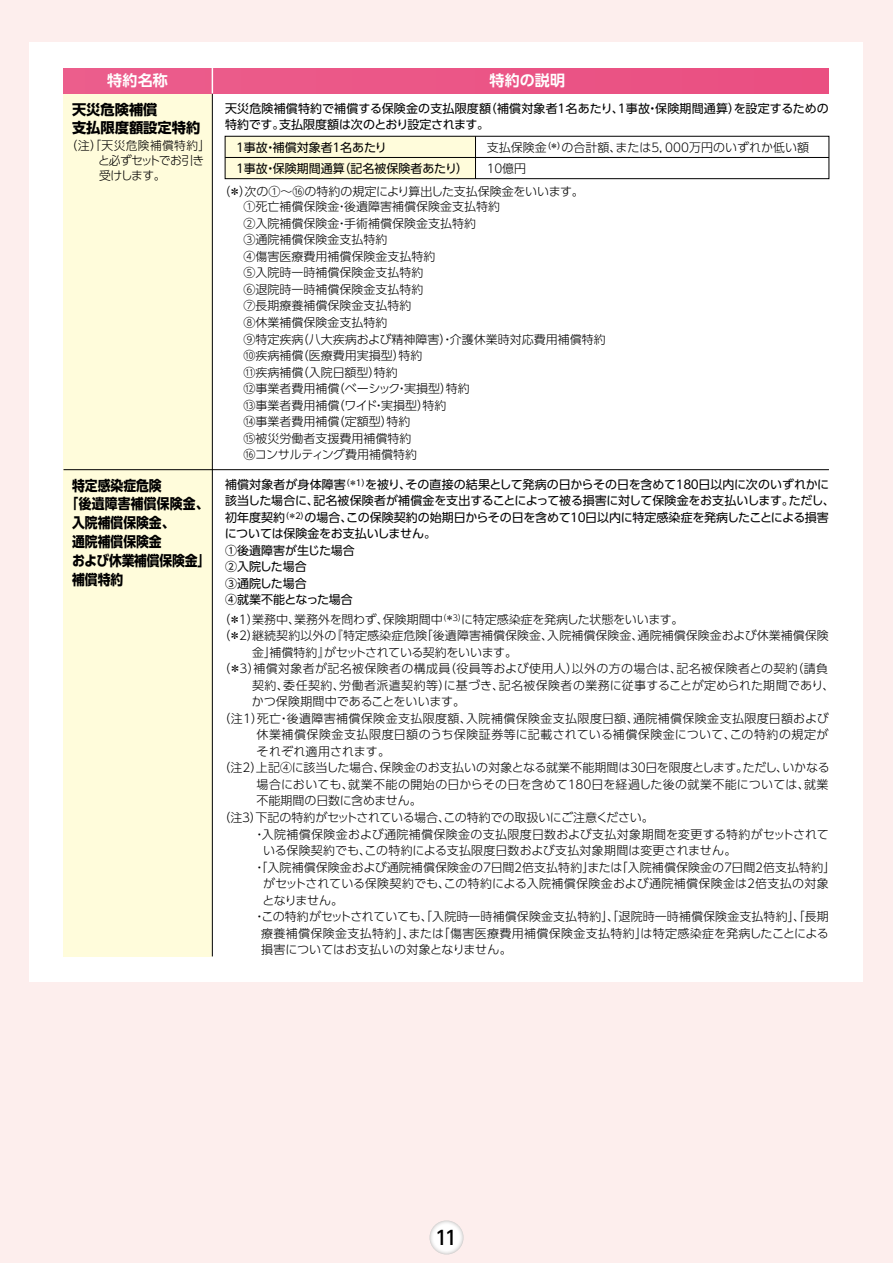
<style>
.page{position:relative;width:893px;height:1263px;background:#fdeeed}
.page>*{position:absolute;margin:0;border:0;box-sizing:border-box;transform-origin:0 0}
.t1{font:500 19.2px "UD Shin Go Pro";color:#000}
.t2{font:700 15px "UD Shin Go Pro De";letter-spacing:.015em;color:#fff}
.t3{font:700 14.25px "UD Shin Go Pro";color:#000;scale:.9 1}
.t4{font:700 14.25px/18.8px "UD Shin Go Pro";color:#000}
.t5{font:300 12px/16.5px "UD Shin Go Pro";color:#000}
.t6{font:12px/16.5px "UD Shin Go Pro";color:#000}
.t7{font:300 12px "UD Shin Go Pro";letter-spacing:.03em;color:#000}
.t8{font:300 12px "UD Shin Go Pro";letter-spacing:.025em;color:#000}
.t9{font:300 12px "UD Shin Go Pro";letter-spacing:.035em;color:#000}
.t10{font:300 12px "UD Shin Go Pro";letter-spacing:.02em;color:#000}
.t11{font:300 12px "UD Shin Go Pro";letter-spacing:.04em;color:#000}
.t12{font:300 12px "UD Shin Go Pro";letter-spacing:-.025em;color:#000}
.t13{font:300 12px "UD Shin Go Pro";letter-spacing:-.03em;color:#000}
.t14{font:300 12px/15px "UD Shin Go Pro";letter-spacing:-.055em;color:#000}
.t15{font:300 12px "UD Shin Go Pro";letter-spacing:-.02em;color:#000}
</style>
<div class="page">
<div style="left:30px;top:43px;width:833px;height:939px;background:#fff"></div>
<div style="left:64px;top:94px;width:148px;height:862px;background:#fffcdb"></div>
<hr style="left:212px;top:68px;width:1px;height:888px;background:#000">
<div style="left:64px;top:68px;width:765px;height:26px;background:#eb5687"></div>
<svg style="left:212px;top:68px;width:1px;height:26px"></svg>
<div style="left:225px;top:136px;width:250px;height:43px;background:#fffcdb"></div>
<hr style="left:225px;top:157px;width:604px;height:1px;background:#000">
<div style="left:225px;top:136px;width:604px;height:43px;border:1px solid #000"></div>
<hr style="left:475px;top:136px;width:1px;height:43px;background:#000">
<hr style="left:64px;top:469px;width:765px;height:1px;background:#000">
<svg style="left:430px;top:1220px;width:34px;height:34px"></svg>
<p class="t2" style="left:107px;top:69px;width:62px">特約名称</p>
<p class="t2" style="left:489px;top:69px;width:77px">特約の説明</p>
<p class="t6" style="left:225px;top:99px;width:605px">天災危険補償特約で補償する保険金の支払限度額（補償対象者１名あたり、１事故・保険期間通算）を設定するための特約です。支払限度額は次のとおり設定されます。</p>
<p class="t4" style="left:72px;top:99px;width:130px">天災危険補償<br>支払限度額設定特約</p>
<p class="t7" style="left:65px;top:135px;width:146px">（注「天災危険補償特約」</p>
<p class="t14" style="left:98px;top:137px;width:107px;text-indent:-8px">）<br>と必ずセットでお引き受けします。</p>
<p class="t5" style="left:487px;top:136px;width:324px;line-height:21px">支払保険金<sup>（＊）</sup>の合計額、または5，000万円のいずれか低い額<br>10億円</p>
<p class="t6" style="left:234px;top:136px;width:235px;line-height:21px">１事故・補償対象者１名あたり<br>１事故・保険期間通算（記名被保険者あたり）</p>
<p class="t5" style="left:243px;top:182px;width:364px;text-indent:-25px">（＊）次の①～⑯の特約の規定により算出した支払保険金をいいます。<br>①死亡補償保険金・後遺障害補償保険金支払特約<br>②入院補償保険金・手術補償保険金支払特約<br>③通院補償保険金支払特約<br>④傷害医療費用補償保険金支払特約<br>⑤入院時一時補償保険金支払特約<br>⑥退院時一時補償保険金支払特約<br>⑦長期療養補償保険金支払特約<br>⑧休業補償保険金支払特約<br>⑨特定疾病（八大疾病および精神障害）・介護休業時対応費用補償特約⑩疾病補償（医療費用実損型）特約<br>⑪疾病補償（入院日額型）特約<br>⑫事業者費用補償（ベーシック・実損型）特約<br>⑬事業者費用補償（ワイド・実損型）特約<br>⑭事業者費用補償（定額型）特約<br>⑮被災労働者支援費用補償特約<br>⑯コンサルティング費用補償特約</p>
<p class="t6" style="left:225px;top:476px;width:611px">補償対象者が身体障害<sup>（＊１）</sup>を被り、その直接の結果として発病の日からその日を含めて１８０日以内に次のいずれかに該当した場合に、記名被保険者が補償金を支出することによって被る損害に対して保険金をお支払いします。ただし、初年度契約<sup>（＊２）</sup>の場合、この保険契約の始期日からその日を含めて１０日以内に特定感染症を発病したことによる損害については保険金をお支払いしません。<br>①後遺障害が生じた場合<br>②入院した場合<br>③通院した場合<br>④就業不能となった場合</p>
<p class="t3" style="left:72px;top:474px;width:101px">特定感染症危険</p>
<p class="t3" style="left:66px;top:492px;width:161px">「後遺障害補償保険金、</p>
<p class="t3" style="left:72px;top:511px;width:115px">入院補償保険金、</p>
<p class="t3" style="left:72px;top:530px;width:101px">通院補償保険金</p>
<p class="t3" style="left:72px;top:549px;width:155px">および休業補償保険金」</p>
<p class="t3" style="left:72px;top:567px;width:59px">補償特約</p>
<p class="t5" style="left:219px;top:611px;width:466px">（＊１）業務中、業務外を問わず、保険期間中<sup>（＊３）</sup>に特定感染症を発病した状態をいいます。</p>
<p class="t5" style="left:219px;top:627px;width:612px">（＊２）継続契約以外の『特定感染症危険「後遺障害補償保険金、入院補償保険金、通院補償保険金および休業補償保険</p>
<p class="t13" style="left:252px;top:642px;width:266px">金」補償特約』がセットされている契約をいいます。</p>
<p class="t8" style="left:219px;top:659px;width:611px">（＊３）補償対象者が記名被保険者の構成員（役員等および使用人）以外の方の場合は、記名被保険者との契約（請負</p>
<p class="t9" style="left:252px;top:675px;width:584px">契約、委任契約、労働者派遣契約等）に基づき、記名被保険者の業務に従事することが定められた期間であり、</p>
<p class="t5" style="left:252px;top:693px;width:215px">かつ保険期間中であることをいいます。</p>
<p class="t7" style="left:219px;top:708px;width:612px">（注１）死亡・後遺障害補償保険金支払限度額、入院補償保険金支払限度日額、通院補償保険金支払限度日額および</p>
<p class="t11" style="left:257px;top:725px;width:573px">休業補償保険金支払限度日額のうち保険証券等に記載されている補償保険金について、この特約の規定が</p>
<p class="t5" style="left:257px;top:743px;width:135px">それぞれ適用されます。</p>
<p class="t5" style="left:219px;top:759px;width:613px">（注２）上記④に該当した場合、保険金のお支払いの対象となる就業不能期間は３０日を限度とします。ただし、いかなる</p>
<p class="t10" style="left:257px;top:774px;width:573px">場合においても、就業不能の開始の日からその日を含めて１８０日を経過した後の就業不能については、就業</p>
<p class="t15" style="left:257px;top:791px;width:167px">不能期間の日数に含めません。</p>
<p class="t12" style="left:219px;top:807px;width:437px">（注３）下記の特約がセットされている場合、この特約での取扱いにご注意ください。</p>
<p class="t7" style="left:253px;top:825px;width:577px">・入院補償保険金および通院補償保険金の支払限度日数および支払対象期間を変更する特約がセットされて</p>
<p class="t5" style="left:263px;top:842px;width:475px">いる保険契約でも、この特約による支払限度日数および支払対象期間は変更されません。</p>
<p class="t5" style="left:253px;top:859px;width:583px">・「入院補償保険金および通院補償保険金の７日間２倍支払特約」または「入院補償保険金の７日間２倍支払特約」</p>
<p class="t7" style="left:263px;top:874px;width:567px">がセットされている保険契約でも、この特約による入院補償保険金および通院補償保険金は２倍支払の対象</p>
<p class="t5" style="left:262px;top:892px;width:82px">となりません。</p>
<p class="t5" style="left:253px;top:908px;width:577px">・この特約がセットされていても「、入院時一時補償保険金支払特約」「、退院時一時補償保険金支払特約」「、長期</p>
<p class="t7" style="left:261px;top:924px;width:569px">療養補償保険金支払特約」、または「傷害医療費用補償保険金支払特約」は特定感染症を発病したことによる</p>
<p class="t5" style="left:261px;top:941px;width:252px">損害についてはお支払いの対象となりません。</p>
<h1 class="t1" style="left:435px;top:1222px;width:24px">11</h1>
</div>
